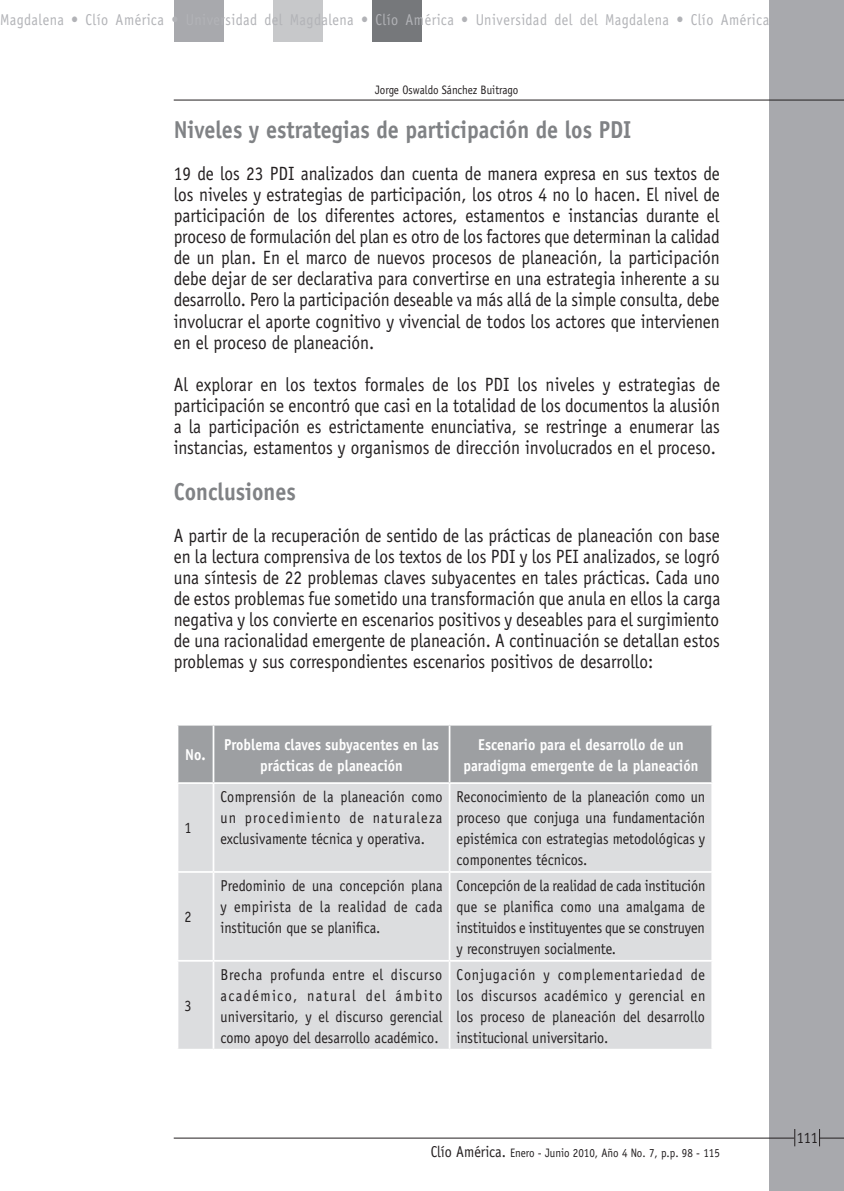
<style>
.page{position:relative;width:844px;height:1191px;background:#fff}
.page>*{position:absolute;margin:0;border:0;box-sizing:border-box;transform-origin:0 0}
.Sub_título_1{font:700 24.5px "Officina Sans";color:#808285;scale:.9 1}
.C__de_texto{font:19.25px/21px "Officina Sans";color:#231f20;text-align:justify;scale:.9 1}
.C__de_texto-2{font:15.75px/21px "Officina Sans";color:#231f20;text-align:justify;scale:.9 1}
.C__de_texto-3{font:700 15.75px/21px "Officina Sans";color:#fff;text-align:center;scale:.9 1}
.t1{font:15.75px "Officina Sans";letter-spacing:.035em;color:#b2b3b7;scale:.9 1}
.t2{font:12.25px "Officina Sans";color:#231f20;scale:.9 1}
.s1{font-size:15.75px}
</style>
<div class="page">
<div style="left:769px;top:0;width:74px;height:1191px;background:#a8a9ad"></div>
<div style="left:174px;top:0;width:49px;height:41px;background:#a8a9ad"></div>
<div style="left:372px;top:0;width:50px;height:41px;background:#76787b"></div>
<div style="left:273px;top:0;width:49px;height:41px;background:#c7c8ca"></div>
<hr style="left:174px;top:1137px;width:620px;height:1px;background:#231f20">
<svg style="left:794px;top:1129px;width:1px;height:17px"></svg>
<svg style="left:819px;top:1129px;width:24px;height:17px"></svg>
<hr style="left:174px;top:100px;width:669px;height:1px;background:#231f20">
<div style="left:178px;top:725px;width:533px;height:57px;background:#9d9fa2"></div>
<div style="left:178px;top:784px;width:533px;height:264px;background:#dcdddf"></div>
<hr style="left:212px;top:725px;width:2px;height:57px;background:#fff">
<hr style="left:448px;top:725px;width:2px;height:57px;background:#fff">
<hr style="left:212px;top:784px;width:2px;height:87px;background:#fff">
<hr style="left:448px;top:784px;width:2px;height:87px;background:#fff">
<hr style="left:176px;top:871px;width:37px;height:1px;background:#fff">
<hr style="left:213px;top:871px;width:236px;height:1px;background:#fff">
<hr style="left:212px;top:872px;width:2px;height:88px;background:#fff">
<hr style="left:449px;top:871px;width:264px;height:1px;background:#fff">
<hr style="left:448px;top:872px;width:2px;height:88px;background:#fff">
<hr style="left:176px;top:960px;width:37px;height:1px;background:#fff">
<hr style="left:213px;top:960px;width:236px;height:1px;background:#fff">
<hr style="left:212px;top:961px;width:2px;height:87px;background:#fff">
<hr style="left:449px;top:960px;width:264px;height:1px;background:#fff">
<hr style="left:448px;top:961px;width:2px;height:87px;background:#fff">
<p class="t1" style="left:0;top:11px;width:856px">Magdalena • Clío América • Universidad del Magdalena • Clío América • Universidad del del Magdalena • Clío América</p>
<p class="t2" style="left:375px;top:82px;width:161px">Jorge Oswaldo Sánchez Buitrago</p>
<p class="Sub_título_1" style="left:174px;top:115px;width:510px">Niveles y estrategias de participación de los PDI</p>
<p class="C__de_texto" style="left:174px;top:163px;width:608px">19 de los 23 PDI analizados dan cuenta de manera expresa en sus textos de los niveles y estrategias de participación, los otros 4 no lo hacen. El nivel de participación de los diferentes actores, estamentos e instancias durante el proceso de formulación del plan es otro de los factores que determinan la calidad de un plan. En el marco de nuevos procesos de planeación, la participación debe dejar de ser declarativa para convertirse en una estrategia inherente a su desarrollo. Pero la participación deseable va más allá de la simple consulta, debe involucrar el aporte cognitivo y vivencial de todos los actores que intervienen en el proceso de planeación.</p>
<p class="C__de_texto" style="left:174px;top:373px;width:608px">Al explorar en los textos formales de los PDI los niveles y estrategias de participación se encontró que casi en la totalidad de los documentos la alusión a la participación es estrictamente enunciativa, se restringe a enumerar las instancias, estamentos y organismos de dirección involucrados en el proceso.</p>
<p class="Sub_título_1" style="left:174px;top:476px;width:137px">Conclusiones</p>
<p class="C__de_texto" style="left:174px;top:525px;width:608px">A partir de la recuperación de sentido de las prácticas de planeación con base en la lectura comprensiva de los textos de los PDI y los PEI analizados, se logró una síntesis de 22 problemas claves subyacentes en tales prácticas. Cada uno de estos problemas fue sometido una transformación que anula en ellos la carga negativa y los convierte en escenarios positivos y deseables para el surgimiento de una racionalidad emergente de planeación. A continuación se detallan estos problemas y sus correspondientes escenarios positivos de desarrollo:</p>
<p class="C__de_texto-3" style="left:185px;top:744px;width:24px">No.</p>
<p class="C__de_texto-3" style="left:224px;top:733px;width:240px">Problema claves subyacentes en las prácticas de planeación</p>
<p class="C__de_texto-3" style="left:463px;top:733px;width:262px">Escenario para el desarrollo de un paradigma emergente de la planeación</p>
<p class="C__de_texto-2" style="left:184px;top:817px;width:9px">1</p>
<p class="C__de_texto-2" style="left:184px;top:906px;width:9px">2</p>
<p class="C__de_texto-2" style="left:184px;top:995px;width:9px">3</p>
<p class="C__de_texto-2" style="left:220px;top:786px;width:248px">Comprensión de la planeación como un procedimiento de naturaleza exclusivamente técnica y operativa.</p>
<p class="C__de_texto-2" style="left:456px;top:786px;width:278px">Reconocimiento de la planeación como un proceso que conjuga una fundamentación epistémica con estrategias metodológicas y componentes técnicos.</p>
<p class="C__de_texto-2" style="left:220px;top:875px;width:248px">Predominio de una concepción plana y empirista de la realidad de cada institución que se planifica.</p>
<p class="C__de_texto-2" style="left:456px;top:875px;width:278px">Concepción de la realidad de cada institución que se planifica como una amalgama de instituidos e instituyentes que se construyen y reconstruyen socialmente.</p>
<p class="C__de_texto-2" style="left:220px;top:963px;width:248px">Brecha profunda entre el discurso académico, natural del ámbito universitario, y el discurso gerencial como apoyo del desarrollo académico.</p>
<p class="C__de_texto-2" style="left:456px;top:963px;width:278px">Conjugación y complementariedad de los discursos académico y gerencial en los proceso de planeación del desarrollo institucional universitario.</p>
<p class="t2" style="left:430px;top:1145px;width:323px"><span class="s1">Clío América.</span> Enero - Junio 2010, Año 4 No. 7, p.p. 98 - 115</p>
<p class="C__de_texto-2" style="left:796px;top:1127px;width:25px">111</p>
</div>
